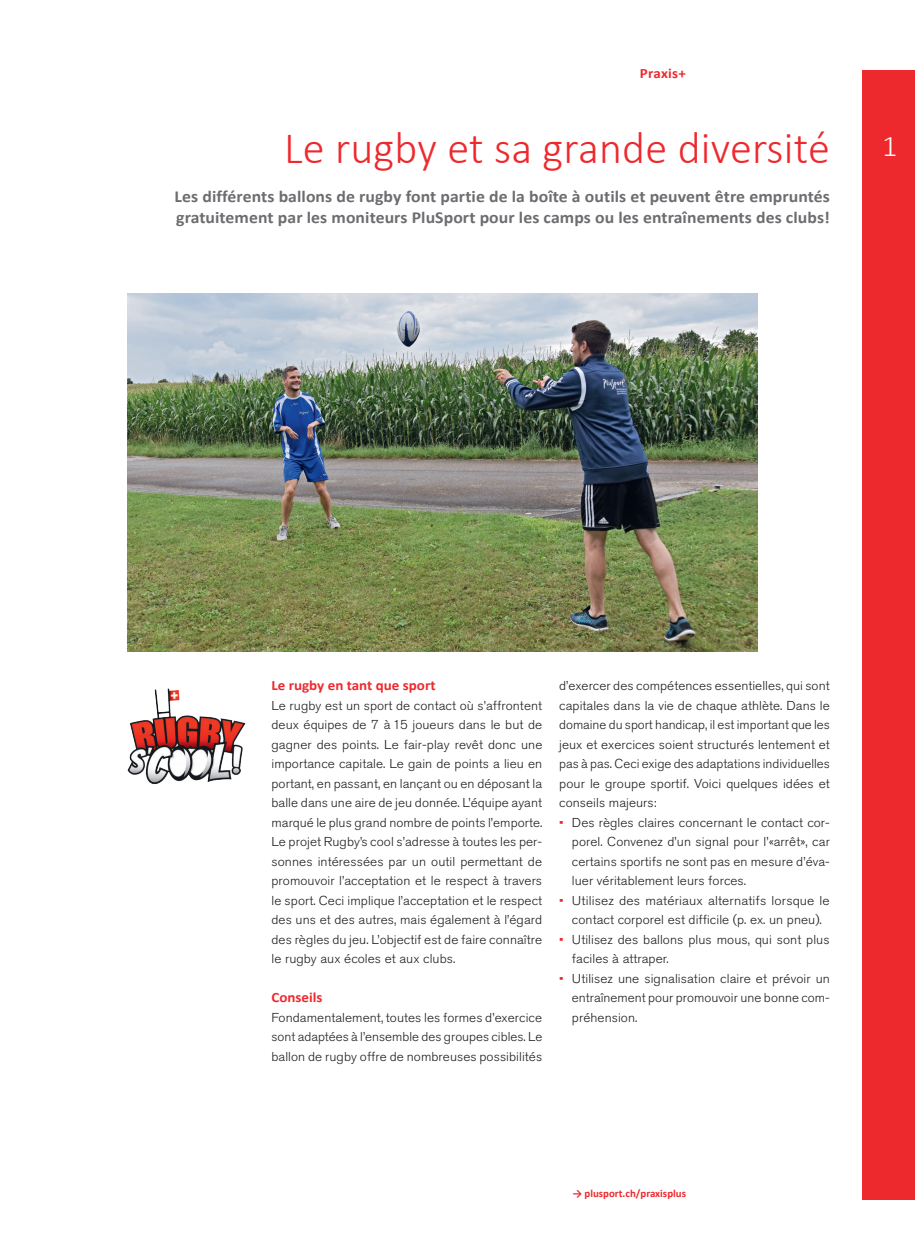
<style>
.page{position:relative;width:915px;height:1234px;background:#fff}
.page>*{position:absolute;margin:0;border:0;box-sizing:border-box;transform-origin:0 0}
.t1{font:300 45px "Calibri";letter-spacing:.005em;color:#ee292e}
.t2{font:300 30px "Calibri";color:#fff}
.t3{font:700 16.8px/21px "Calibri";letter-spacing:.005em;color:#6c6d70;scale:1.05 1}
.t4{font:700 14.25px "Calibri";color:#ee292e;scale:1.05 1}
.t5{font:300 12.9px/19.5px "Akzidenz Grotesk BE";letter-spacing:.005em;color:#231f20;text-align:justify;scale:1.05 1}
.t6{font:300 12.9px/19.5px "Akzidenz Grotesk BE";letter-spacing:.005em;color:#231f20;text-align:justify;scale:1.06 1}
.t7{font:300 12.9px/19.5px "Akzidenz Grotesk BE";letter-spacing:.005em;color:#231f20;text-align:center;scale:1.07 1}
.t8{font:700 10.8px "Calibri";color:#ee292e}
.s1{color:#ee292e}
</style>
<div class="page">
<div style="left:862px;top:71px;width:52px;height:1128px;background:#ee292e"></div>
<img style="left:128px;top:293px;width:629px;height:358px">
<img style="left:128px;top:688px;width:117px;height:96px">
<p class="t4" style="left:639px;top:64px;width:45px">Praxis+</p>
<h1 class="t1" style="left:284px;top:120px;width:547px">Le rugby et sa grande diversité</h1>
<h3 class="t3" style="left:174px;top:186px;width:625px">Les différents ballons de rugby font partie de la boîte à outils et peuvent être empruntés gratuitement par les moniteurs PluSport pour les camps ou les entraînements des clubs!</h3>
<h2 class="t2" style="left:882px;top:128px;width:17px">1</h2>
<p class="t4" style="left:271px;top:676px;width:158px">Le rugby en tant que sport</p>
<p class="t5" style="left:271px;top:695px;width:259px">Le rugby est un sport de contact où s’affrontent deux équipes de 7 à 15 joueurs dans le but de gagner des points. Le fair-play revêt donc une importance capitale. Le gain de points a lieu en portant, en passant, en lançant ou en déposant la balle dans une aire de jeu donnée. L’équipe ayant marqué le plus grand nombre de points l’emporte.<br>Le projet Rugby’s cool s’adresse à toutes les per&shy;sonnes intéressées par un outil permettant de promouvoir l’acceptation et le respect à travers le sport. Ceci implique l’acceptation et le respect des uns et des autres, mais également à l’égard des règles du jeu. L’objectif est de faire connaître le rugby aux écoles et aux clubs.</p>
<p class="t4" style="left:271px;top:988px;width:50px">Conseils</p>
<p class="t5" style="left:271px;top:1007px;width:259px">Fondamentalement, toutes les formes d’exercice sont adaptées à l’ensemble des groupes cibles. Le ballon de rugby offre de nombreuses possibilités</p>
<p class="t5" style="left:559px;top:676px;width:259px">d’exercer des compétences essentielles, qui sont capitales dans la vie de chaque athlète. Dans le domaine du sport handicap, il est important que les jeux et exercices soient structurés lentement et pas à pas. Ceci exige des adaptations individuelles pour le groupe sportif. Voici quelques idées et conseils majeurs:</p>
<p class="t5" style="left:571px;top:812px;width:247px;text-indent:-13px"><span class="s1">•</span> Des règles claires concernant le contact cor&shy;porel. Convenez d’un signal pour l’«arrêt», car certains sportifs ne sont pas en mesure d’éva&shy;luer véritablement leurs forces.</p>
<p class="t7" style="left:559px;top:890px;width:254px"><span class="s1">•</span> Utilisez des matériaux alternatifs lorsque le contact corporel est difficile (p. ex. un pneu).</p>
<p class="t5" style="left:571px;top:929px;width:247px;text-indent:-13px"><span class="s1">•</span> Utilisez des ballons plus mous, qui sont plus faciles à attraper.</p>
<p class="t6" style="left:571px;top:968px;width:245px;text-indent:-13px"><span class="s1">•</span> Utilisez une signalisation claire et prévoir un entraînement pour promouvoir une bonne com&shy;préhension.</p>
<p class="t8" style="left:572px;top:1186px;width:115px">→ plusport.ch/praxisplus</p>
</div>
